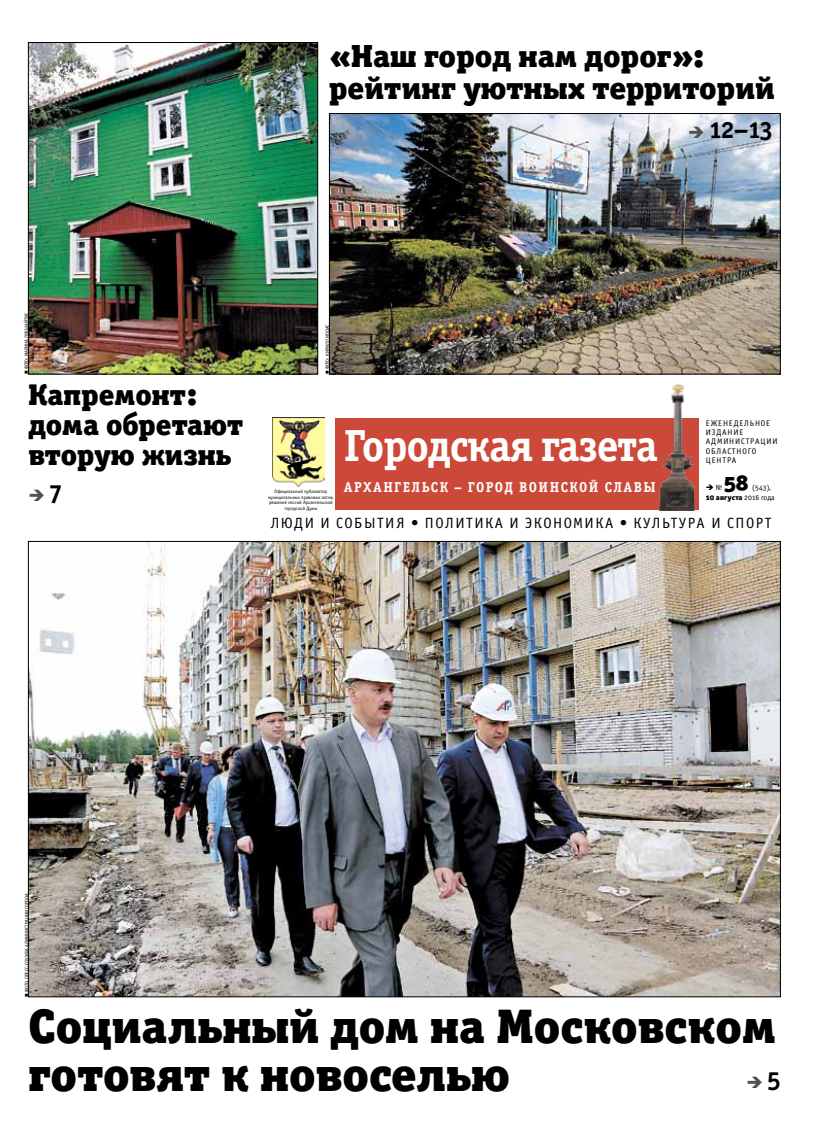
<style>
.page{position:relative;width:823px;height:1134px;background:#fff}
.page>*{position:absolute;margin:0;border:0;box-sizing:border-box;transform-origin:0 0}
.t1{font:48.6px/48.6px "Officina Serif Black OSC";color:#000}
.t2{font:45.1px "Officina Serif Bold C";letter-spacing:-.03em;color:#fff}
.t3{font:32.1px/32.1px "Officina Serif Black OSC";color:#000}
.t4{font:30px/30px "Officina Serif Black OSC";color:#000}
.t5{font:26.2px "Officina Serif Bold OSC";color:#000}
.t6{font:21.8px "Officina Sans Black OSC";color:#000}
.t7{font:14.9px "Officina Sans Book C";letter-spacing:.1em;color:#000}
.t8{font:14.4px "Officina Serif Bold C";letter-spacing:.1em;color:#fff}
.t9{font:8.2px/9.3px "Officina Sans Book C";letter-spacing:.1em;color:#000}
.t10{font:7.5px "Officina Sans Black OSC";color:#000}
.t11{font:7.5px "Officina Sans Book OSC";color:#000}
.t12{font:5px "Officina Sans Book OSC";color:#000}
.t13{font:4.9px/5.6px "Officina Sans Book C";color:#000;text-align:center}
.s1{font-family:"Officina Sans Book OSC"}
</style>
<div class="page">
<div style="left:335px;top:419px;width:363px;height:91px;background:#cc4939"></div>
<img style="left:272px;top:418px;width:53px;height:68px">
<img style="left:657px;top:384px;width:39px;height:126px">
<img style="left:331px;top:115px;width:447px;height:257px">
<div style="left:329px;top:113px;width:451px;height:261px;border:1px solid #000"></div>
<img style="left:30px;top:543px;width:748px;height:452px">
<img style="left:30px;top:44px;width:285px;height:328px">
<div style="left:28px;top:42px;width:289px;height:332px;border:1px solid #000"></div>
<svg style="left:689px;top:127px;width:14px;height:11px"></svg>
<h3 class="t3" style="left:329px;top:40px;width:446px">«Наш город нам дорог»: рейтинг уютных территорий</h3>
<p class="t12" style="left:24px;top:369px;width:58px;rotate:-90deg">фото: марина лукшайтис</p>
<p class="t12" style="left:325px;top:369px;width:47px;rotate:-90deg">фото: кирилл иодас</p>
<h3 class="t5" style="left:708px;top:115px;width:66px">12–13</h3>
<h3 class="t4" style="left:28px;top:380px;width:216px">Капремонт: дома обретают вторую жизнь</h3>
<h3 class="t5" style="left:49px;top:478px;width:16px">7</h3>
<h3 class="t9" style="left:705px;top:418px;width:73px">еженедельное издание администрации областного центра</h3>
<h2 class="t2" style="left:344px;top:420px;width:315px">Городская газета</h2>
<h3 class="t8" style="left:344px;top:479px;width:313px">Архангельск – город воинской славы</h3>
<h3 class="t11" style="left:715px;top:484px;width:8px">№</h3>
<h3 class="t6" style="left:723px;top:469px;width:26px">58</h3>
<h3 class="t11" style="left:751px;top:484px;width:20px">(543),</h3>
<h3 class="t10" style="left:705px;top:493px;width:70px">10 августа <span class="s1">2016 года</span></h3>
<p class="t13" style="left:268px;top:489px;width:67px">Официальный публикатор муниципальных правовых актов, решений сессий Архангельской городской Думы</p>
<h3 class="t7" style="left:270px;top:515px;width:502px">люди и события • Политика и экономика • культура и спорт</h3>
<p class="t12" style="left:24px;top:992px;width:100px;rotate:-90deg">фото: пресс-служба администрации города</p>
<h1 class="t1" style="left:29px;top:1002px;width:748px">Социальный дом на Московском готовят к новоселью</h1>
<h3 class="t5" style="left:766px;top:1064px;width:16px">5</h3>
</div>
